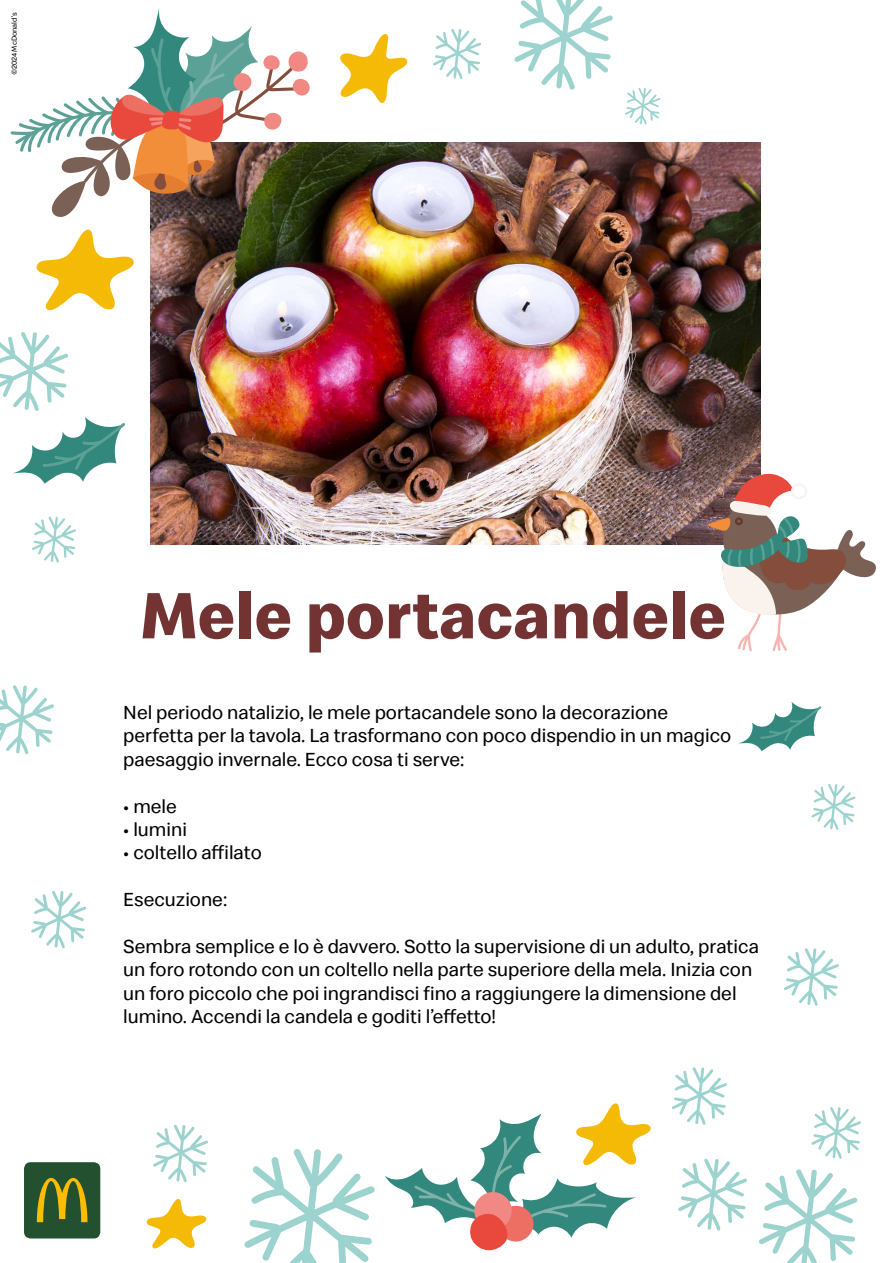
<style>
.page{position:relative;width:893px;height:1263px;background:#fff}
.page>*{position:absolute;margin:0;border:0;box-sizing:border-box;transform-origin:0 0}
.t1{font:700 67.5px "Speedee";color:#733333}
.t2{font:19.5px/23.4px "Speedee";color:#000}
.t3{font:7.5px "Speedee";color:#000}
</style>
<div class="page">
<img style="left:151px;top:142px;width:609px;height:402px">
<svg style="left:11px;top:8px;width:299px;height:209px"></svg>
<svg style="left:707px;top:473px;width:169px;height:178px"></svg>
<svg style="left:759px;top:1169px;width:99px;height:94px"></svg>
<svg style="left:244px;top:1149px;width:131px;height:114px"></svg>
<svg style="left:514px;top:0;width:99px;height:90px"></svg>
<svg style="left:0;top:332px;width:68px;height:79px"></svg>
<svg style="left:433px;top:29px;width:48px;height:50px"></svg>
<svg style="left:678px;top:1159px;width:69px;height:71px"></svg>
<svg style="left:153px;top:1124px;width:55px;height:58px"></svg>
<svg style="left:811px;top:784px;width:45px;height:46px"></svg>
<svg style="left:0;top:685px;width:54px;height:69px"></svg>
<svg style="left:32px;top:516px;width:44px;height:47px"></svg>
<svg style="left:625px;top:88px;width:35px;height:37px"></svg>
<svg style="left:784px;top:948px;width:55px;height:58px"></svg>
<svg style="left:31px;top:891px;width:55px;height:57px"></svg>
<svg style="left:672px;top:1067px;width:55px;height:58px"></svg>
<svg style="left:811px;top:1107px;width:50px;height:52px"></svg>
<svg style="left:147px;top:1199px;width:60px;height:50px"></svg>
<svg style="left:340px;top:34px;width:67px;height:69px"></svg>
<svg style="left:36px;top:230px;width:98px;height:81px"></svg>
<svg style="left:385px;top:1103px;width:266px;height:147px"></svg>
<svg style="left:738px;top:702px;width:83px;height:49px"></svg>
<svg style="left:13px;top:417px;width:112px;height:67px"></svg>
<div style="left:24px;top:1162px;width:76px;height:76px;background:#23512f;border-radius:7px"></div>
<svg style="left:37px;top:1178px;width:50px;height:44px"></svg>
<p class="t3" style="left:10px;top:75px;width:64px;rotate:-90deg">©2024 McDonald’s</p>
<h1 class="t1" style="left:140px;top:573px;width:587px">Mele portacandele</h1>
<p class="t2" style="left:123px;top:701px;width:609px">Nel periodo natalizio, le mele portacandele sono la decorazione perfetta per la tavola. La trasformano con poco dispendio in un magico paesaggio invernale. Ecco cosa ti serve:</p>
<p class="t2" style="left:123px;top:794px;width:55px">• mele</p>
<p class="t2" style="left:123px;top:818px;width:65px">• lumini</p>
<p class="t2" style="left:123px;top:841px;width:140px">• coltello affilato</p>
<p class="t2" style="left:123px;top:888px;width:105px">Esecuzione:</p>
<p class="t2" style="left:123px;top:935px;width:637px">Sembra semplice e lo è davvero. Sotto la supervisione di un adulto, pratica un foro rotondo con un coltello nella parte superiore della mela. Inizia con un foro piccolo che poi ingrandisci fino a raggiungere la dimensione del lumino. Accendi la candela e goditi l’effetto!</p>
</div>
